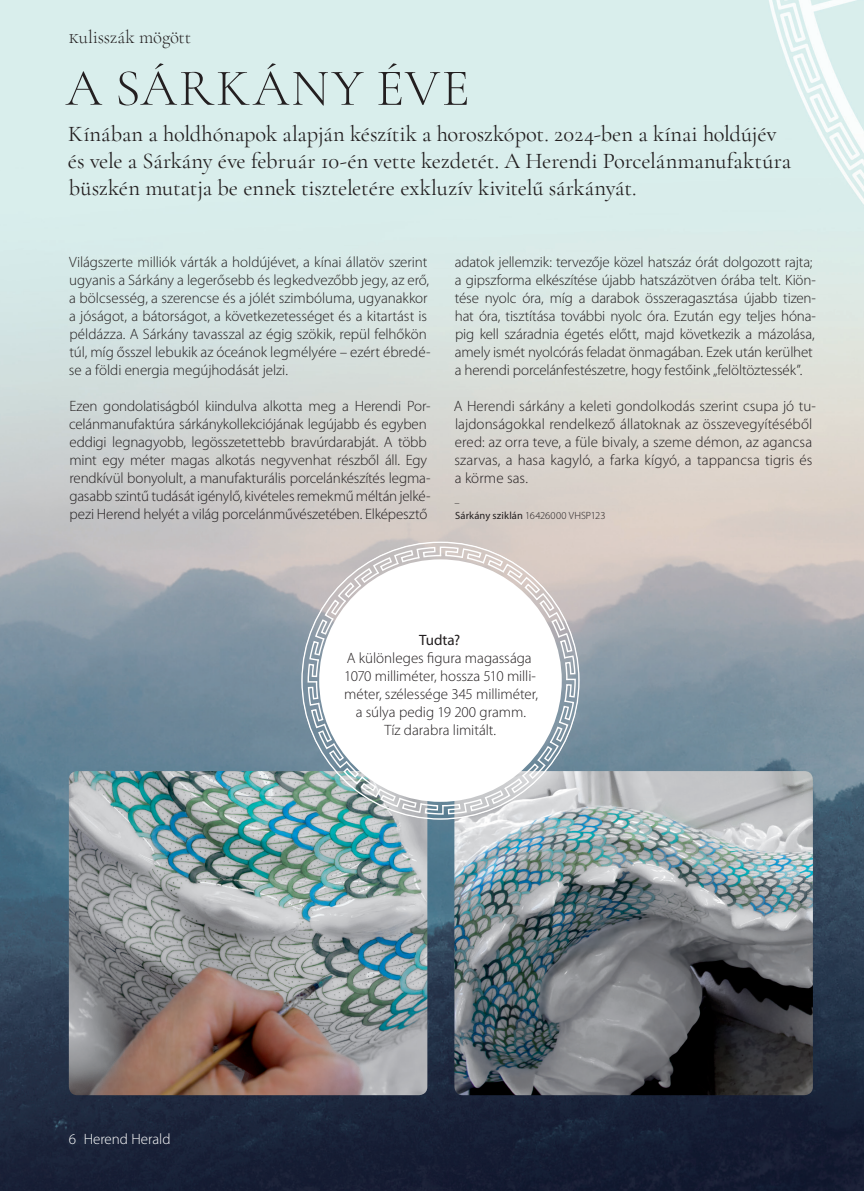
<style>
.page{position:relative;width:864px;height:1191px;background:#fff}
.page>*{position:absolute;margin:0;border:0;box-sizing:border-box;transform-origin:0 0}
.t1{font:300 52.5px "Cormorant Garamond";letter-spacing:.035em;color:#231f20}
.t2{font:22.5px/27px "Cormorant Garamond";letter-spacing:-.005em;color:#231f20}
.t3{font:300 18.75px "Cormorant Garamond";letter-spacing:-.01em;color:#231f20}
.t4{font:300 15px/18px "Myriad Pro";letter-spacing:-.005em;color:#231f20}
.t5{font:300 15px "Myriad Pro";letter-spacing:-.005em;color:#fff}
.t6{font:15px "Myriad Pro";color:#231f20}
.t7{font:300 10.5px/12.6px "Myriad Pro";letter-spacing:-.005em;color:#231f20}
.s1{font-weight:400}
</style>
<div class="page">
<img style="left:0;top:0;width:863px;height:1191px">
<img style="left:69px;top:771px;width:358px;height:324px">
<img style="left:454px;top:771px;width:358px;height:324px">
<svg style="left:307px;top:546px;width:269px;height:269px"></svg>
<p class="t3" style="left:69px;top:26px;width:124px">Kulisszák mögött</p>
<h1 class="t1" style="left:66px;top:56px;width:405px">A SÁRKÁNY ÉVE</h1>
<h2 class="t2" style="left:68px;top:120px;width:724px">Kínában a holdhónapok alapján készítik a horoszkópot. 2024-ben a kínai holdújév és vele a Sárkány éve február 10-én vette kezdetét. A Herendi Porcelánmanufaktúra büszkén mutatja be ennek tiszteletére exkluzív kivitelű sárkányát.</h2>
<p class="t4" style="left:69px;top:253px;width:363px">Világszerte milliók várták a holdújévet, a kínai állatöv szerint ugyanis a Sárkány a legerősebb és legkedvezőbb jegy, az erő, a bölcsesség, a szerencse és a jólét szimbóluma, ugyanakkor a jóságot, a bátorságot, a következetességet és a kitartást is példázza. A Sárkány tavasszal az égig szökik, repül felhőkön túl, míg ősszel lebukik az óceánok legmélyére – ezért ébredé&shy;se a földi energia megújhodását jelzi.</p>
<p class="t4" style="left:69px;top:397px;width:362px">Ezen gondolatiságból kiindulva alkotta meg a Herendi Por&shy;celánmanufaktúra sárkánykollekciójának legújabb és egyben eddigi legnagyobb, legösszetettebb bravúrdarabját. A több mint egy méter magas alkotás negyvenhat részből áll. Egy rendkívül bonyolult, a manufakturális porcelánkészítés legma&shy;gasabb szintű tudását igénylő, kivételes remekmű méltán jelké&shy;pezi Herend helyét a világ porcelánművészetében. Elképesztő</p>
<p class="t4" style="left:454px;top:253px;width:362px">adatok jellemzik: tervezője közel hatszáz órát dolgozott rajta; a gipszforma elkészítése újabb hatszázötven órába telt. Kiön&shy;tése nyolc óra, míg a darabok összeragasztása újabb tizen&shy;hat óra, tisztítása további nyolc óra. Ezután egy teljes hóna&shy;pig kell száradnia égetés előtt, majd következik a mázolása, amely ismét nyolcórás feladat önmagában. Ezek után kerülhet a herendi porcelánfestészetre, hogy festőink „felöltöztessék”.</p>
<p class="t4" style="left:453px;top:397px;width:363px">A Herendi sárkány a keleti gondolkodás szerint csupa jó tu&shy;lajdonságokkal rendelkező állatoknak az összevegyítéséből ered: az orra teve, a füle bivaly, a szeme démon, az agancsa szarvas, a hasa kagyló, a farka kígyó, a tappancsa tigris és a körme sas.</p>
<p class="t7" style="left:454px;top:497px;width:153px">–<br><span class="s1">Sárkány sziklán</span> 16426000 VHSP123</p>
<p class="t5" style="left:69px;top:1130px;width:103px">6 Herend Herald</p>
<p class="t6" style="left:419px;top:632px;width:43px">Tudta?</p>
<p class="t4" style="left:344px;top:649px;width:195px;text-align:center">A különleges figura magassága<br>1070 milliméter, hossza 510 milli&shy;méter, szélessége 345 milliméter, a súlya pedig 19 200 gramm.<br>Tíz darabra limitált.</p>
</div>
